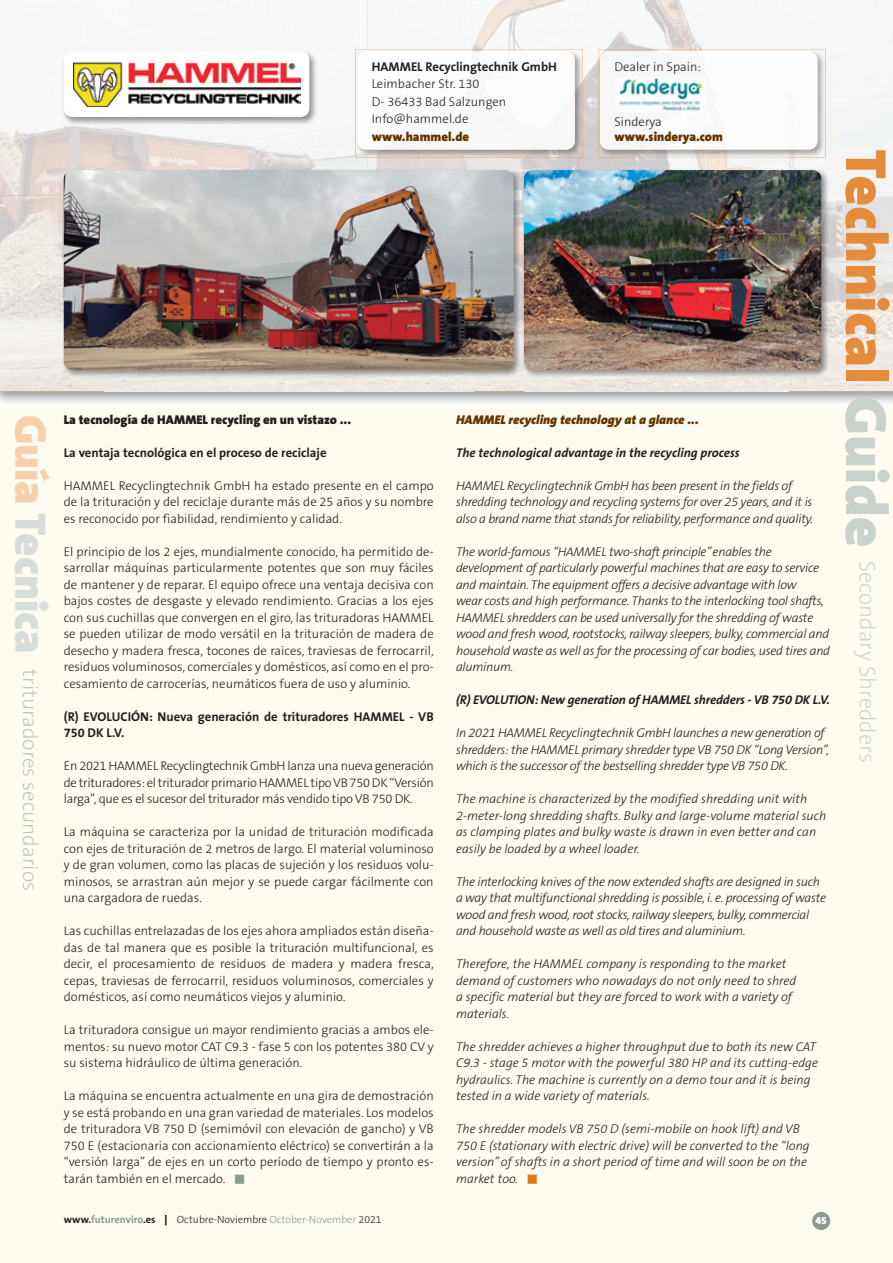
<style>
.page{position:relative;width:893px;height:1263px;background:#fff}
.page>*{position:absolute;margin:0;border:0;box-sizing:border-box;transform-origin:0 0}
.t1{font:900 58.5px "The Sans B9";color:#e48c3b}
.t2{font:200 22.5px "The Sans B2";color:#cad2cd}
.t3{font:200 21px "The Sans B2";color:#b9c4bf}
.t4{font:300 12.75px/16.5px "The Sans B3";color:#231f20;text-align:justify}
.t5{font:italic 300 12.75px/16.5px "The Sans B3";letter-spacing:-.02em;color:#231f20}
.t6{font:italic 300 12.75px/16.5px "The Sans B3";color:#231f20}
.t7{font:700 12.75px/16.5px "The Sans B7";color:#231f20}
.t8{font:italic 700 12.75px "The Sans B7";letter-spacing:-.01em;color:#231f20}
.t9{font:900 12.75px "The Sans B9";color:#231f20}
.t10{font:italic 900 12.75px "The Sans B9";color:#653500}
.t11{font:900 12.75px "The Sans B9";color:#653500}
.t12{font:300 10.5px "The Sans B3";color:#231f20}
.t13{font:900 10.5px "The Sans B9";color:#fff}
.s1{font-family:"The Sans B9";font-weight:900;font-size:44.4px;color:#f6d0ac}
.s2{font-family:"The Sans B9";font-weight:900;font-size:44.4px;color:#d7ddda}
.s3{color:#8b9b92}
.s4{color:#de791b}
.s5{font-family:"The Sans B7";font-weight:700}
.s6{font-family:"The Sans B7";font-weight:700;color:#8b9b92}
.s7{font-family:"The Sans B9";font-weight:900}
.s8{color:#cad2cd}
</style>
<div class="page">
<div style="left:0;top:406px;width:893px;height:857px;background:#fefbf0"></div>
<div style="left:812px;top:1212px;width:18px;height:18px;background:#8b9b92;border-radius:50%"></div>
<img style="left:0;top:59px;width:367px;height:136px">
<img style="left:367px;top:0;width:526px;height:97px">
<img style="left:578px;top:97px;width:52px;height:71px">
<img style="left:789px;top:97px;width:104px;height:294px">
<img style="left:367px;top:157px;width:211px;height:11px">
<img style="left:630px;top:157px;width:159px;height:11px">
<img style="left:0;top:195px;width:104px;height:196px">
<img style="left:525px;top:378px;width:264px;height:13px">
<img style="left:62px;top:168px;width:460px;height:210px">
<img style="left:64px;top:170px;width:450px;height:200px">
<img style="left:522px;top:168px;width:307px;height:210px">
<img style="left:524px;top:170px;width:297px;height:200px">
<img style="left:62px;top:49px;width:255px;height:76px">
<div style="left:64px;top:51px;width:245px;height:66px;background:#fff;border-radius:9px"></div>
<img style="left:73px;top:63px;width:227px;height:43px">
<img style="left:598px;top:49px;width:227px;height:108px">
<img style="left:600px;top:51px;width:217px;height:99px">
<img style="left:355px;top:49px;width:228px;height:108px">
<img style="left:357px;top:51px;width:218px;height:99px">
<div style="left:615px;top:77px;width:90px;height:36px;background:#fff;border-radius:5px"></div>
<img style="left:618px;top:78px;width:85px;height:33px">
<p class="t7" style="left:372px;top:59px;width:187px">HAMMEL Recyclingtechnik GmbH</p>
<p class="t4" style="left:372px;top:76px;width:136px;line-height:17.4px;text-align:left">Leimbacher Str. 130<br>D- 36433 Bad Salzungen<br>Info@hammel.de</p>
<p class="t11" style="left:372px;top:130px;width:99px">www.hammel.de</p>
<p class="t4" style="left:614px;top:59px;width:88px">Dealer in Spain:</p>
<p class="t4" style="left:614px;top:114px;width:49px">Sinderya</p>
<p class="t11" style="left:614px;top:130px;width:110px">www.sinderya.com</p>
<h3 class="t3" style="left:41px;top:415px;width:478px;rotate:90deg"><span class="s1">Guía</span> <span class="s2">Tecnica</span> trituradores secundarios</h3>
<p class="t9" style="left:64px;top:413px;width:289px">La tecnología de HAMMEL recycling en un vistazo ...</p>
<p class="t7" style="left:64px;top:445px;width:264px">La ventaja tecnológica en el proceso de reciclaje</p>
<p class="t4" style="left:64px;top:478px;width:371px">HAMMEL Recyclingtechnik GmbH ha estado presente en el campo de la trituración y del reciclaje durante más de 25 años y su nombre es reconocido por fiabilidad, rendimiento y calidad.</p>
<p class="t4" style="left:64px;top:544px;width:371px">El principio de los 2 ejes, mundialmente conocido, ha permitido de&shy;sarrollar máquinas particularmente potentes que son muy fáciles de mantener y de reparar. El equipo ofrece una ventaja decisiva con bajos costes de desgaste y elevado rendimiento. Gracias a los ejes con sus cuchillas que convergen en el giro, las trituradoras HAMMEL se pueden utilizar de modo versátil en la trituración de madera de desecho y madera fresca, tocones de raices, traviesas de ferrocarril, residuos voluminosos, comerciales y domésticos, así como en el pro&shy;cesamiento de carrocerías, neumáticos fuera de uso y aluminio.</p>
<p class="t7" style="left:64px;top:709px;width:371px">(R) EVOLUCIÓN: Nueva generación de trituradores HAMMEL - VB<br>750 DK L.V.</p>
<p class="t4" style="left:64px;top:758px;width:371px">En 2021 HAMMEL Recyclingtechnik GmbH lanza una nueva generación de trituradores: el triturador primario HAMMEL tipo VB 750 DK “Versión larga”, que es el sucesor del triturador más vendido tipo VB 750 DK.</p>
<p class="t4" style="left:64px;top:824px;width:371px">La máquina se caracteriza por la unidad de trituración modificada con ejes de trituración de 2 metros de largo. El material voluminoso y de gran volumen, como las placas de sujeción y los residuos volu&shy;minosos, se arrastran aún mejor y se puede cargar fácilmente con una cargadora de ruedas.</p>
<p class="t4" style="left:64px;top:923px;width:371px">Las cuchillas entrelazadas de los ejes ahora ampliados están diseña&shy;das de tal manera que es posible la trituración multifuncional, es decir, el procesamiento de residuos de madera y madera fresca, cepas, traviesas de ferrocarril, residuos voluminosos, comerciales y domésticos, así como neumáticos viejos y aluminio.</p>
<p class="t4" style="left:64px;top:1022px;width:371px">La trituradora consigue un mayor rendimiento gracias a ambos ele&shy;mentos: su nuevo motor CAT C9.3 - fase 5 con los potentes 380 CV y su sistema hidráulico de última generación.</p>
<p class="t4" style="left:64px;top:1088px;width:371px">La máquina se encuentra actualmente en una gira de demostración y se está probando en una gran variedad de materiales. Los modelos de trituradora VB 750 D (semimóvil con elevación de gancho) y VB 750 E (estacionaria con accionamiento eléctrico) se convertirán a la “versión larga” de ejes en un corto período de tiempo y pronto es&shy;tarán también en el mercado. <span class="s3">■</span></p>
<p class="t10" style="left:456px;top:413px;width:244px">HAMMEL recycling technology at a glance ...</p>
<p class="t8" style="left:456px;top:446px;width:285px">The technological advantage in the recycling process</p>
<p class="t5" style="left:456px;top:478px;width:358px">HAMMEL Recyclingtechnik GmbH has been present in the fields of shredding technology and recycling systems for over 25 years, and it is also a brand name that stands for reliability, performance and quality.</p>
<p class="t5" style="left:456px;top:544px;width:376px">The world-famous “HAMMEL two-shaft principle” enables the development of particularly powerful machines that are easy to service and maintain. The equipment offers a decisive advantage with low<br>wear costs and high performance. Thanks to the interlocking tool shafts, HAMMEL shredders can be used universally for the shredding of waste wood and fresh wood, rootstocks, railway sleepers, bulky, commercial and household waste as well as for the processing of car bodies, used tires and aluminum.</p>
<p class="t8" style="left:456px;top:693px;width:375px">(R) EVOLUTION: New generation of HAMMEL shredders - VB 750 DK L.V.</p>
<p class="t5" style="left:456px;top:725px;width:374px">In 2021 HAMMEL Recyclingtechnik GmbH launches a new generation of shredders: the HAMMEL primary shredder type VB 750 DK “Long Version”, which is the successor of the bestselling shredder type VB 750 DK.</p>
<p class="t6" style="left:456px;top:791px;width:372px">The machine is characterized by the modified shredding unit with 2-meter-long shredding shafts. Bulky and large-volume material such as clamping plates and bulky waste is drawn in even better and can easily be loaded by a wheel loader.</p>
<p class="t5" style="left:456px;top:874px;width:371px">The interlocking knives of the now extended shafts are designed in such a way that multifunctional shredding is possible, i. e. processing of waste wood and fresh wood, root stocks, railway sleepers, bulky, commercial and household waste as well as old tires and aluminium.</p>
<p class="t6" style="left:456px;top:956px;width:342px">Therefore, the HAMMEL company is responding to the market demand of customers who nowadays do not only need to shred a specific material but they are forced to work with a variety of materials.</p>
<p class="t6" style="left:456px;top:1039px;width:363px">The shredder achieves a higher throughput due to both its new CAT C9.3 - stage 5 motor with the powerful 380 HP and its cutting-edge hydraulics. The machine is currently on a demo tour and it is being tested in a wide variety of materials.</p>
<p class="t6" style="left:456px;top:1121px;width:355px">The shredder models VB 750 D (semi-mobile on hook lift) and VB 750 E (stationary with electric drive) will be converted to the “long version” of shafts in a short period of time and will soon be on the market too. <span class="s4">■</span></p>
<p class="t12" style="left:64px;top:1214px;width:319px"><span class="s5">www.</span><span class="s6">futurenviro</span><span class="s5">.es</span> <span class="s7">|</span> Octubre-Noviembre <span class="s3">October-November</span> 2021</p>
<p class="t13" style="left:815px;top:1215px;width:13px">45</p>
<h1 class="t1" style="left:897px;top:150px;width:399px;rotate:90deg">Technical <span class="s8">Guide</span></h1>
<h2 class="t2" style="left:879px;top:561px;width:204px;rotate:90deg">Secondary Shredders</h2>
</div>
